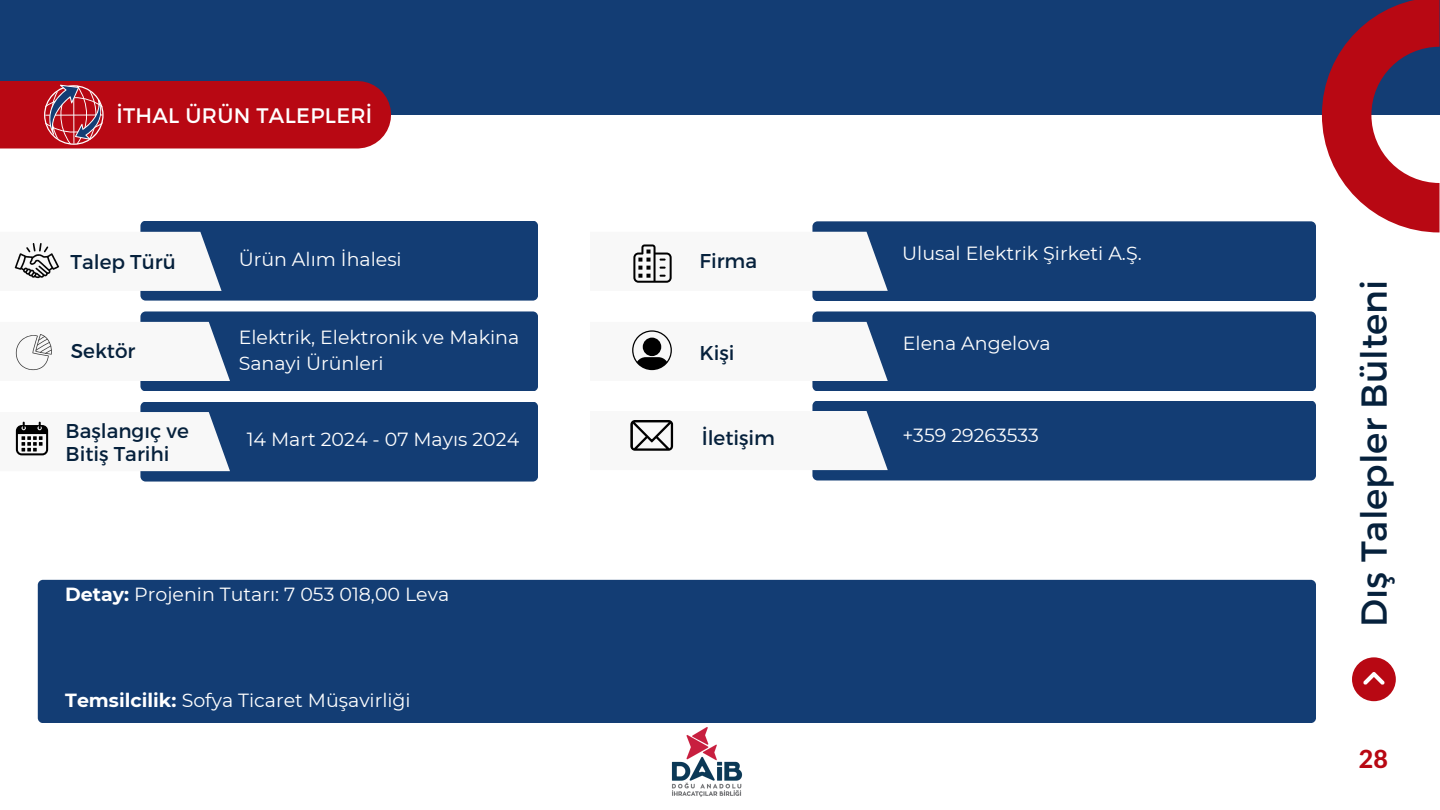
<style>
.page{position:relative;width:1440px;height:810px;background:#fff}
.page>*{position:absolute;margin:0;border:0;box-sizing:border-box;transform-origin:0 0}
.t1{font:36px "Montserrat";color:#06213c}
.t2{font:800 25px "Lato Latin";color:#b80813}
.t3{font:21px "Montserrat";letter-spacing:.015em;color:#fff}
.t4{font:20px/22.5px "Montserrat";color:#06213c}
.t5{font:19px/26.2px "Montserrat";color:#fff}
.s1{font-weight:700}
</style>
<div class="page">
<div style="left:0;top:0;width:1440px;height:115px;background:#133d74"></div>
<div style="left:0;top:81px;width:357px;height:67px;background:#b80813"></div>
<div style="left:140px;top:402px;width:398px;height:80px;background:#133d74;border-radius:5px"></div>
<div style="left:140px;top:311px;width:398px;height:80px;background:#133d74;border-radius:5px"></div>
<div style="left:140px;top:221px;width:398px;height:80px;background:#133d74;border-radius:5px"></div>
<svg style="left:1322px;top:0;width:118px;height:232px"></svg>
<svg style="left:1352px;top:658px;width:44px;height:43px"></svg>
<div style="left:812px;top:221px;width:504px;height:80px;background:#133d74;border-radius:5px"></div>
<div style="left:38px;top:580px;width:1278px;height:143px;background:#133d74;border-radius:5px"></div>
<svg style="left:633px;top:232px;width:255px;height:59px"></svg>
<svg style="left:14px;top:232px;width:208px;height:59px"></svg>
<svg style="left:15px;top:412px;width:215px;height:59px"></svg>
<svg style="left:15px;top:322px;width:215px;height:59px"></svg>
<div style="left:812px;top:311px;width:504px;height:80px;background:#133d74;border-radius:5px"></div>
<div style="left:812px;top:401px;width:504px;height:79px;background:#133d74;border-radius:5px"></div>
<svg style="left:632px;top:322px;width:256px;height:59px"></svg>
<svg style="left:630px;top:411px;width:258px;height:59px"></svg>
<svg style="left:44px;top:85px;width:60px;height:60px"></svg>
<img style="left:671px;top:727px;width:72px;height:70px">
<p class="t3" style="left:116px;top:101px;width:257px">İTHAL ÜRÜN TALEPLERİ</p>
<p class="t4" style="left:71px;top:250px;width:107px">Talep Türü</p>
<p class="t5" style="left:239px;top:246px;width:161px">Ürün Alım İhalesi</p>
<p class="t4" style="left:71px;top:338px;width:66px">Sektör</p>
<p class="t4" style="left:66px;top:419px;width:125px">Başlangıç ve<br>Bitiş Tarihi</p>
<p class="t5" style="left:239px;top:324px;width:282px">Elektri k, Elektroni k ve Maki na<br>Sanayi Ürünleri</p>
<p class="t5" style="left:247px;top:426px;width:274px">14 Mart 2024 - 07 Mayıs 2024</p>
<p class="t5" style="left:65px;top:581px;width:386px"><span class="s1">Detay:</span> Projeni n Tutarı: 7 053 018,00 Leva</p>
<p class="t5" style="left:65px;top:687px;width:344px"><span class="s1">Temsilcilik:</span> Sofya Ticaret Müşavi rliği</p>
<p class="t4" style="left:700px;top:249px;width:59px">Firma</p>
<p class="t4" style="left:700px;top:340px;width:37px">Kişi</p>
<p class="t4" style="left:702px;top:425px;width:75px">İletişim</p>
<p class="t5" style="left:902px;top:240px;width:241px">Ulusal Elektri k Şi rketi A.Ş.</p>
<p class="t5" style="left:903px;top:330px;width:149px">Elena Angelova</p>
<p class="t5" style="left:902px;top:422px;width:138px">+359 29263533</p>
<h1 class="t1" style="left:1351px;top:627px;width:349px;rotate:-90deg">Dış Talepler Bülteni</h1>
<h2 class="t2" style="left:1359px;top:748px;width:31px">28</h2>
</div>
